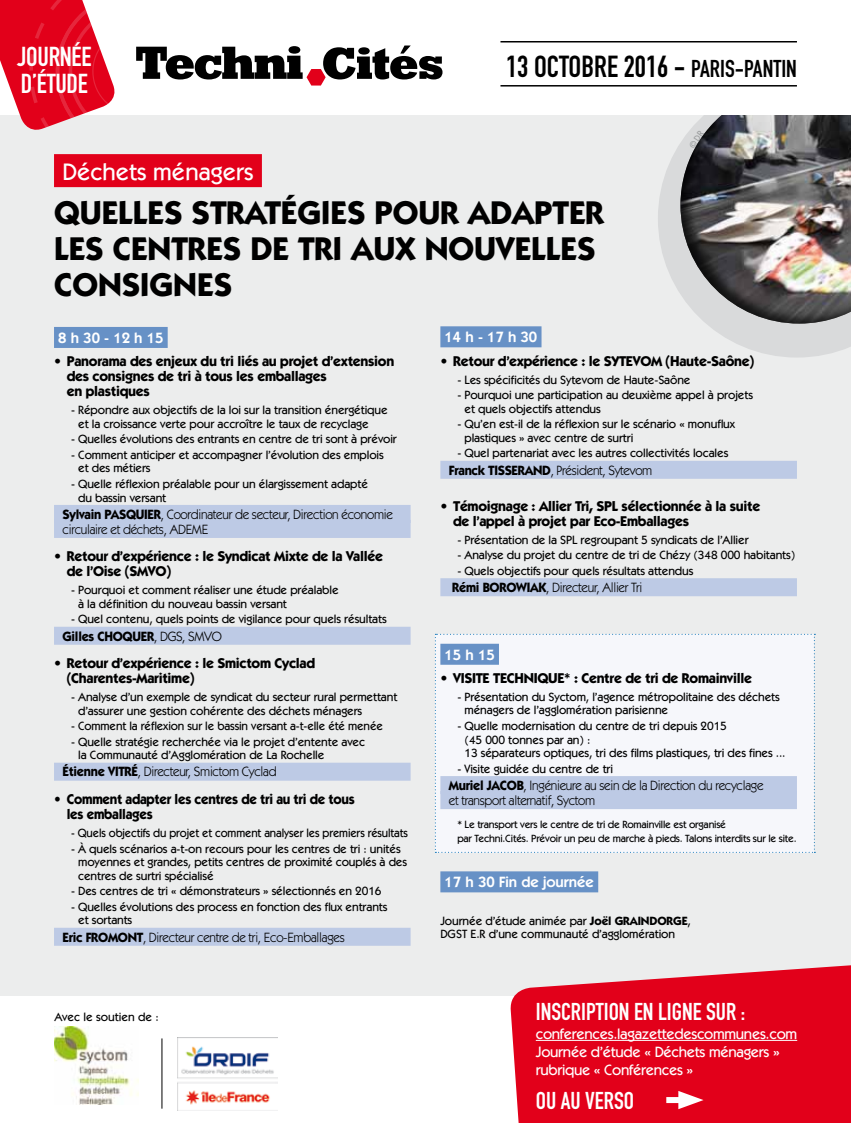
<style>
.page{position:relative;width:851px;height:1123px;background:#fff}
.page>*{position:absolute;margin:0;border:0;box-sizing:border-box;transform-origin:0 0}
.t1{font:700 33px/36px "Itc Kabel";color:#000}
.t2{font:30px "DIN Engschrift";color:#000}
.t3{font:27px/27px "DIN Engschrift Alternate";letter-spacing:-.01em;color:#fff}
.t4{font:24px "DIN Engschrift Alternate";color:#fff}
.t5{font:500 24px "Itc Kabel";color:#fff}
.t6{font:500 15px/18px "Itc Kabel";letter-spacing:-.02em;color:#fff}
.t7{font:600 15px "Itc Kabel";color:#fff}
.t8{font:700 14.25px/15px "Itc Kabel";letter-spacing:-.02em;color:#000}
.t9{font:700 14.25px/15px "Itc Kabel";letter-spacing:-.02em;color:#000;scale:.95 1}
.t10{font:13.5px/15px "Itc Kabel";letter-spacing:-.02em;color:#000;scale:.96 1}
.t11{font:700 13.5px "Itc Kabel";letter-spacing:-.02em;color:#000;scale:.96 1}
.t12{font:500 12px/13.5px "Itc Kabel";letter-spacing:-.01em;color:#000}
.t13{font:500 12px "Itc Kabel";letter-spacing:-.01em;color:#000;scale:.95 1}
.t14{font:500 10.5px/13.5px "Itc Kabel";letter-spacing:-.02em;color:#000}
.s1{font-size:24px}
.s2{font-weight:700}
.s3{font-weight:400}
</style>
<div class="page">
<div style="left:0;top:0;width:850px;height:1123px;background:#eceded"></div>
<svg style="left:658px;top:158px;width:192px;height:199px;fill:#d9dadb"></svg>
<div style="left:672px;top:79px;width:178px;height:250px;background:#000;opacity:.75"></div>
<div style="left:0;top:995px;width:850px;height:128px;background:#fff"></div>
<svg style="left:509px;top:965px;width:341px;height:158px;background:#e3162e"></svg>
<div style="left:0;top:0;width:850px;height:115px;background:#fff"></div>
<svg style="left:136px;top:46px;width:306px;height:40px"></svg>
<svg style="left:0;top:0;width:115px;height:130px"></svg>
<div style="left:666px;top:1097px;width:22px;height:6px;background:#fff"></div>
<svg style="left:678px;top:1090px;width:25px;height:19px"></svg>
<div style="left:54px;top:154px;width:208px;height:33px;background:#e2001a"></div>
<hr style="left:535px;top:1040px;width:262px;height:1px;background:#fff">
<hr style="left:500px;top:41px;width:296px;height:1px;background:#000">
<hr style="left:500px;top:85px;width:296px;height:2px;background:#000">
<img style="left:54px;top:1026px;width:84px;height:78px">
<div style="left:435px;top:634px;width:380px;height:219px;background:#f6f7fb"></div>
<div style="left:54px;top:327px;width:114px;height:21px;background:#6791c6"></div>
<div style="left:54px;top:505px;width:356px;height:18px;background:#bdcae5"></div>
<div style="left:54px;top:520px;width:356px;height:18px;background:#bdcae5"></div>
<div style="left:54px;top:626px;width:356px;height:18px;background:#bdcae5"></div>
<div style="left:54px;top:762px;width:356px;height:18px;background:#bdcae5"></div>
<div style="left:54px;top:927px;width:356px;height:18px;background:#bdcae5"></div>
<div style="left:440px;top:326px;width:101px;height:21px;background:#6791c6"></div>
<div style="left:440px;top:461px;width:356px;height:18px;background:#bdcae5"></div>
<div style="left:440px;top:578px;width:356px;height:18px;background:#bdcae5"></div>
<div style="left:440px;top:643px;width:59px;height:21px;background:#6791c6"></div>
<div style="left:440px;top:776px;width:356px;height:18px;background:#bdcae5"></div>
<div style="left:440px;top:791px;width:356px;height:18px;background:#bdcae5"></div>
<div style="left:440px;top:871px;width:158px;height:21px;background:#6791c6"></div>
<img style="left:178px;top:1037px;width:99px;height:68px">
<hr style="left:161px;top:1038px;width:1px;height:70px;background:#000">
<svg style="left:688px;top:130px;width:16px;height:19px"></svg>
<h3 class="t3" style="left:17px;top:43px;width:75px">JOURNÉE<br>D’ÉTUDE</h3>
<h2 class="t2" style="left:506px;top:48px;width:292px">13 OCTOBRE 2016 - <span class="s1">PARIS-PANTIN</span></h2>
<h3 class="t5" style="left:63px;top:157px;width:192px">Déchets ménagers</h3>
<h1 class="t1" style="left:54px;top:195px;width:478px">QUELLES STRATÉGIES POUR adapter les</h1>
<h1 class="t1" style="left:113px;top:231px;width:77px">centres</h1>
<h1 class="t1" style="left:250px;top:231px;width:281px">detri aux nouvelles</h1>
<h1 class="t1" style="left:54px;top:267px;width:161px">consignes</h1>
<p class="t7" style="left:58px;top:329px;width:107px">8 h 30 - 12 h 15</p>
<p class="t8" style="left:67px;top:354px;width:329px;text-indent:-13px">• Panorama des enjeux du tri liés au projet d’extension des consignes de tri à tous les emballages<br>en plastiques</p>
<p class="t12" style="left:78px;top:403px;width:311px;text-indent:-7px">- Répondre aux objectifs de la loi sur la transition énergétique et la croissance verte pour accroître le taux de recyclage</p>
<p class="t12" style="left:71px;top:432px;width:327px">- Quelles évolutions des entrants en centre de tri sont à prévoir</p>
<p class="t12" style="left:78px;top:448px;width:307px;text-indent:-7px">- Comment anticiper et accompagner l’évolution des emplois et des métiers</p>
<p class="t12" style="left:78px;top:477px;width:291px;text-indent:-7px">- Quelle réflexion préalable pour un élargissement adapté du bassin versant</p>
<p class="t10" style="left:63px;top:506px;width:346px"><span class="s2">Sylvain PASQUIER</span>, Coordinateur de secteur, Direction économie circulaire et déchets, ADEME</p>
<p class="t8" style="left:67px;top:549px;width:317px;text-indent:-13px">• Retour d’expérience : le Syndicat Mixte de la Vallée de l’Oise (SMVO)</p>
<p class="t12" style="left:78px;top:583px;width:262px;text-indent:-7px">- Pourquoi et comment réaliser une étude préalable à la définition du nouveau bassin versant</p>
<p class="t12" style="left:71px;top:612px;width:317px">- Quel contenu, quels points de vigilance pour quels résultats</p>
<p class="t11" style="left:63px;top:627px;width:168px">Gilles CHOQUER<span class="s3">, DGS, SMVO</span></p>
<p class="t8" style="left:67px;top:655px;width:250px;text-indent:-13px">• Retour d’expérience : le Smictom Cyclad (Charentes-Maritime)</p>
<p class="t12" style="left:78px;top:690px;width:320px;text-indent:-7px">- Analyse d’un exemple de syndicat du secteur rural permettant d’assurer une gestion cohérente des déchets ménagers</p>
<p class="t12" style="left:71px;top:719px;width:313px">- Comment la réflexion sur le bassin versant a-t-elle été menée</p>
<p class="t12" style="left:78px;top:735px;width:288px;text-indent:-7px">- Quelle stratégie recherchée via le projet d’entente avec la Communauté d’Agglomération de La Rochelle</p>
<p class="t10" style="left:63px;top:764px;width:224px"><span class="s2">Étienne VITRÉ</span>, Directeur, Smictom Cyclad</p>
<p class="t9" style="left:67px;top:791px;width:305px;text-indent:-13px">• Comment adapter les centres de tri au tri de tous les emballages</p>
<p class="t13" style="left:71px;top:825px;width:356px">- Quels objectifs du projet et comment analyser les premiers résultats</p>
<p class="t12" style="left:78px;top:841px;width:330px;text-indent:-7px">- À quels scénarios a-t-on recours pour les centres de tri : unités moyennes et grandes, petits centres de proximité couplés à des centres de surtri spécialisé</p>
<p class="t12" style="left:71px;top:884px;width:312px">- Des centres de tri « démonstrateurs » sélectionnés en 2016</p>
<p class="t12" style="left:78px;top:900px;width:311px;text-indent:-7px">- Quelles évolutions des process en fonction des flux entrants et sortants</p>
<p class="t10" style="left:63px;top:929px;width:295px"><span class="s2">Eric FROMONT</span>, Directeur centre de tri, Eco-Emballages</p>
<p class="t12" style="left:54px;top:1010px;width:106px">Avec le soutien de :</p>
<p class="t7" style="left:444px;top:328px;width:94px">14 h - 17 h 30</p>
<p class="t8" style="left:440px;top:353px;width:315px">• Retour d’expérience : le SYTEVOM (Haute-Saône)</p>
<p class="t12" style="left:457px;top:373px;width:234px">- Les spécificités du Sytevom de Haute-Saône</p>
<p class="t12" style="left:464px;top:388px;width:290px;text-indent:-7px">- Pourquoi une participation au deuxième appel à projets et quels objectifs attendus</p>
<p class="t12" style="left:464px;top:417px;width:272px;text-indent:-7px">- Qu’en est-il de la réflexion sur le scénario « monuflux plastiques » avec centre de surtri</p>
<p class="t12" style="left:457px;top:446px;width:272px">- Quel partenariat avec les autres collectivités locales</p>
<p class="t10" style="left:449px;top:462px;width:213px"><span class="s2">Franck TISSERAND</span>, Président, Sytevom</p>
<p class="t8" style="left:453px;top:498px;width:309px;text-indent:-13px">• Témoignage : Allier Tri, SPL sélectionnée à la suite de l’appel à projet par Eco-Emballages</p>
<p class="t12" style="left:457px;top:533px;width:293px">- Présentation de la SPL regroupant 5 syndicats de l’Allier</p>
<p class="t12" style="left:457px;top:548px;width:339px">- Analyse du projet du centre de tri de Chézy (348 000 habitants)</p>
<p class="t12" style="left:457px;top:564px;width:237px">- Quels objectifs pour quels résultats attendus</p>
<p class="t10" style="left:452px;top:580px;width:199px"><span class="s2">Rémi BOROWIAK</span>, Directeur, Allier Tri</p>
<p class="t7" style="left:444px;top:645px;width:52px">15 h 15</p>
<p class="t8" style="left:440px;top:670px;width:313px">• VISITE TECHNIQUE* : Centre de tri de Romainville</p>
<p class="t12" style="left:464px;top:690px;width:317px;text-indent:-7px">- Présentation du Syctom, l’agence métropolitaine des déchets ménagers de l’agglomération parisienne</p>
<p class="t12" style="left:464px;top:719px;width:322px;text-indent:-7px">- Quelle modernisation du centre de tri depuis 2015<br>(45 000 tonnes par an) :<br>13 séparateurs optiques, tri des films plastiques, tri des fines ...</p>
<p class="t12" style="left:457px;top:762px;width:157px">- Visite guidée du centre de tri</p>
<p class="t10" style="left:449px;top:777px;width:329px"><span class="s2">Muriel JACOB</span>, Ingénieure au sein de la Direction du recyclage et transport alternatif, Syctom</p>
<p class="t14" style="left:457px;top:817px;width:341px">* Le transport vers le centre de tri de Romainville est organisé<br>par Techni.Cités. Prévoir un peu de marche à pieds. Talons interdits sur le site.</p>
<p class="t7" style="left:444px;top:873px;width:151px">17 h 30 Fin de journée</p>
<p class="t12" style="left:440px;top:914px;width:252px">Journée d’étude animée par <span class="s2">Joël GRAINDORGE</span>,<br>DGST E.R d’une communauté d’agglomération</p>
<h3 class="t4" style="left:535px;top:997px;width:211px">INSCRIPTION EN LIGNE SUR :</h3>
<p class="t6" style="left:535px;top:1024px;width:263px">conferences.lagazettedescommunes.com<br>Journée d’étude « Déchets ménagers » rubrique « Conférences »</p>
<h3 class="t4" style="left:535px;top:1086px;width:100px">OU AU VERSO</h3>
</div>
